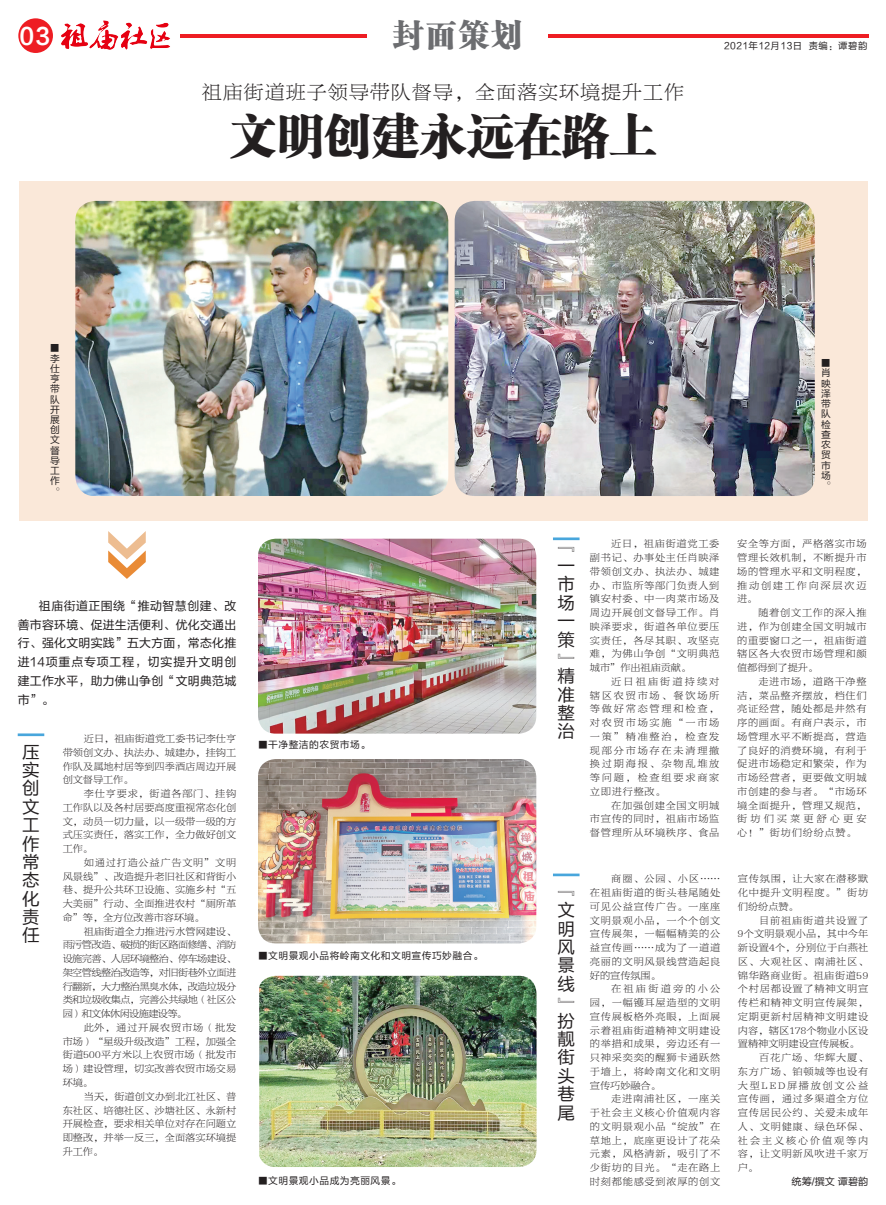
<style>
.page{position:relative;width:886px;height:1205px;background:#fff}
.page>*{position:absolute;margin:0;border:0;box-sizing:border-box;transform-origin:0 0}
.t1{font:47.5px "FZCSK GBK1 0";color:#231f20}
.t2{font:31.25px "FZCSK GBK1 0";color:#6c6d70}
.t3{font:22.5px "FZLTCHK GBK1 0";color:#fff}
.t4{font:20px "FZBYSK FSSB GBK1 0";letter-spacing:.05em;color:#231f20}
.t5{font:17.5px/18.4px "FZLTHK GBK1 0";color:#231f20;text-align:justify}
.t6{font:11.88px/18.8px "FZLTHK FSSB GBK1 0";letter-spacing:.025em;color:#231f20;text-align:justify}
.t7{font:10.12px/13.8px "FZBYSK FSSB GBK1 0";letter-spacing:.07em;color:#231f20;text-align:justify}
.t8{font:10.12px "FZLTHK GBK1 0";color:#231f20}
.t9{font:9.75px/10.2px "FZLTHK GBK1 0";letter-spacing:.05em;color:#231f20;text-align:justify}
.t10{font:9.38px "FZLTHJW GB1 0";letter-spacing:.05em;color:#231f20}
</style>
<div class="page">
<div style="left:19px;top:182px;width:849px;height:339px;background:#fae8d9"></div>
<div style="left:18px;top:18px;width:35px;height:35px;background:#ee1d23;border-radius:50%"></div>
<hr style="left:181px;top:35px;width:186px;height:3px;background:#ee1d23">
<hr style="left:548px;top:35px;width:320px;height:3px;background:#ee1d23">
<img style="left:61px;top:20px;width:109px;height:30px">
<img style="left:75px;top:201px;width:373px;height:295px">
<img style="left:455px;top:201px;width:360px;height:295px">
<svg style="left:108px;top:531px;width:38px;height:48px"></svg>
<img style="left:259px;top:976px;width:277px;height:191px">
<img style="left:258px;top:539px;width:278px;height:194px">
<hr style="left:18px;top:733px;width:26px;height:3px;background:#48a6dc">
<img style="left:258px;top:759px;width:278px;height:184px">
<hr style="left:553px;top:537px;width:26px;height:3px;background:#48a6dc">
<hr style="left:553px;top:873px;width:26px;height:3px;background:#48a6dc">
<p class="t3" style="left:19px;top:24px;width:32px">03</p>
<p class="t2" style="left:393px;top:17px;width:131px">封面策划</p>
<p class="t4" style="left:202px;top:81px;width:483px">祖庙街道班子领导带队督导，全面落实环境提升工作</p>
<p class="t1" style="left:229px;top:109px;width:429px">文明创建永远在路上</p>
<p class="t10" style="left:724px;top:41px;width:145px">2021年12月13日 责编：谭碧韵</p>
<p class="t9" style="left:60px;top:343px;width:11px;rotate:90deg">■</p>
<p class="t9" style="left:50px;top:353px;width:11px">李仕亨带队开展创文督导工作。</p>
<p class="t9" style="left:831px;top:358px;width:11px;rotate:90deg">■</p>
<p class="t9" style="left:821px;top:368px;width:11px">肖映泽带队检查农贸市场。</p>
<p class="t6" style="left:18px;top:597px;width:220px;text-indent:21px">祖庙街道正围绕“推动智慧创建、改善市容环境、促进生活便利、优化交通出行、强化文明实践”五大方面，常态化推进14项重点专项工程，切实提升文明创建工作水平，助力佛山争创“文明典范城市”。</p>
<p class="t7" style="left:63px;top:732px;width:175px;text-indent:21px">近日，祖庙街道党工委书记李仕亨带领创文办、执法办、城建办，挂钩工作队及属地村居等到四季酒店周边开展创文督导工作。</p>
<p class="t7" style="left:63px;top:787px;width:175px;text-indent:21px">李仕亨要求，街道各部门、挂钩工作队以及各村居要高度重视常态化创文，动员一切力量，以一级带一级的方式压实责任，落实工作，全力做好创文工作。</p>
<p class="t7" style="left:63px;top:856px;width:175px;text-indent:21px">如通过打造公益广告文明”文明风景线”、改造提升老旧社区和背街小巷、提升公共环卫设施、实施乡村“五大美丽”行动、全面推进农村“厕所革命”等，全方位改善市容环境。</p>
<p class="t7" style="left:63px;top:924px;width:175px;text-indent:21px">祖庙街道全力推进污水管网建设、雨污管改造、破损的街区路面修缮、消防设施完善、人居环境整治、停车场建设、架空管线整治改造等，对旧街巷外立面进行翻新，大力整治黑臭水体，改造垃圾分类和垃圾收集点，完善公共绿地（社区公园）和文体休闲设施建设等。</p>
<p class="t7" style="left:63px;top:1021px;width:175px;text-indent:21px">此外，通过开展农贸市场（批发市场）“星级升级改造”工程，加强全街道500平方米以上农贸市场（批发市场）建设管理，切实改善农贸市场交易环境。</p>
<p class="t7" style="left:63px;top:1089px;width:175px;text-indent:21px">当天，街道创文办到北江社区、普东社区、培德社区、沙塘社区、永新村开展检查，要求相关单位对存在问题立即整改，并举一反三，全面落实环境提升工作。</p>
<p class="t5" style="left:22px;top:743px;width:19px">压实创文工作常态化责任</p>
<p class="t9" style="left:258px;top:739px;width:114px">■干净整洁的农贸市场。</p>
<p class="t9" style="left:258px;top:950px;width:226px">■文明景观小品将岭南文化和文明宣传巧妙融合。</p>
<p class="t9" style="left:258px;top:1175px;width:144px">■文明景观小品成为亮丽风景。</p>
<p class="t5" style="left:557px;top:539px;width:18px">『一市场一策』精准整治</p>
<p class="t5" style="left:557px;top:883px;width:19px">『文明风景线』扮靓街头巷尾</p>
<p class="t7" style="left:590px;top:537px;width:131px;text-indent:21px">近日，祖庙街道党工委副书记、办事处主任肖映泽带领创文办、执法办、城建办、市监所等部门负责人到镇安村委、中一肉菜市场及周边开展创文督导工作。肖映泽要求，街道各单位要压实责任，各尽其职、攻坚克难，为佛山争创“文明典范城市”作出祖庙贡献。</p>
<p class="t7" style="left:590px;top:675px;width:131px;text-indent:21px">近日祖庙街道持续对辖区农贸市场、餐饮场所等做好常态管理和检查，对农贸市场实施“一市场一策”精准整治，检查发现部分市场存在未清理撤换过期海报、杂物乱堆放等问题，检查组要求商家立即进行整改。</p>
<p class="t7" style="left:590px;top:798px;width:131px;text-indent:21px">在加强创建全国文明城市宣传的同时，祖庙市场监督管理所从环境秩序、食品</p>
<p class="t7" style="left:590px;top:872px;width:132px;text-indent:21px">商圈、公园、小区……在祖庙街道的街头巷尾随处可见公益宣传广告。一座座文明景观小品，一个个创文宣传展架，一幅幅精美的公益宣传画……成为了一道道亮丽的文明风景线营造起良好的宣传氛围。</p>
<p class="t7" style="left:590px;top:982px;width:132px;text-indent:21px">在祖庙街道旁的小公园，一幅镬耳屋造型的文明宣传展板格外亮眼，上面展示着祖庙街道精神文明建设的举措和成果，旁边还有一只神采奕奕的醒狮卡通跃然于墙上，将岭南文化和文明宣传巧妙融合。</p>
<p class="t7" style="left:590px;top:1092px;width:132px;text-indent:21px">走进南浦社区，一座关于社会主义核心价值观内容的文明景观小品“绽放”在草地上，底座更设计了花朵元素，风格清新，吸引了不少街坊的目光。“走在路上时刻都能感受到浓厚的创文</p>
<p class="t7" style="left:737px;top:537px;width:131px">安全等方面，严格落实市场管理长效机制，不断提升市场的管理水平和文明程度，推动创建工作向深层次迈进。</p>
<p class="t7" style="left:737px;top:606px;width:131px;text-indent:21px">随着创文工作的深入推进，作为创建全国文明城市的重要窗口之一，祖庙街道辖区各大农贸市场管理和颜值都得到了提升。</p>
<p class="t7" style="left:737px;top:675px;width:131px;text-indent:21px">走进市场，道路干净整洁，菜品整齐摆放，档住们亮证经营，随处都是井然有序的画面。有商户表示，市场管理水平不断提高，营造了良好的消费环境，有利于促进市场稳定和繁荣，作为市场经营者，更要做文明城市创建的参与者。“市场环境全面提升，管理又规范，街坊们买菜更舒心更安心！”街坊们纷纷点赞。</p>
<p class="t7" style="left:738px;top:872px;width:132px">宣传氛围，让大家在潜移默化中提升文明程度。”街坊们纷纷点赞。</p>
<p class="t7" style="left:738px;top:913px;width:132px;text-indent:21px">目前祖庙街道共设置了9个文明景观小品，其中今年新设置4个，分别位于白燕社区、大观社区、南浦社区、锦华路商业街。祖庙街道59个村居都设置了精神文明宣传栏和精神文明宣传展架，定期更新村居精神文明建设内容，辖区178个物业小区设置精神文明建设宣传展板。</p>
<p class="t7" style="left:738px;top:1051px;width:132px;text-indent:21px">百花广场、华辉大厦、东方广场、铂顿城等也设有大型LED屏播放创文公益宣传画，通过多渠道全方位宣传居民公约、关爱未成年人、文明健康、绿色环保、社会主义核心价值观等内容，让文明新风吹进千家万户。</p>
<p class="t8" style="left:791px;top:1176px;width:78px">统筹/撰文 谭碧韵</p>
</div>
